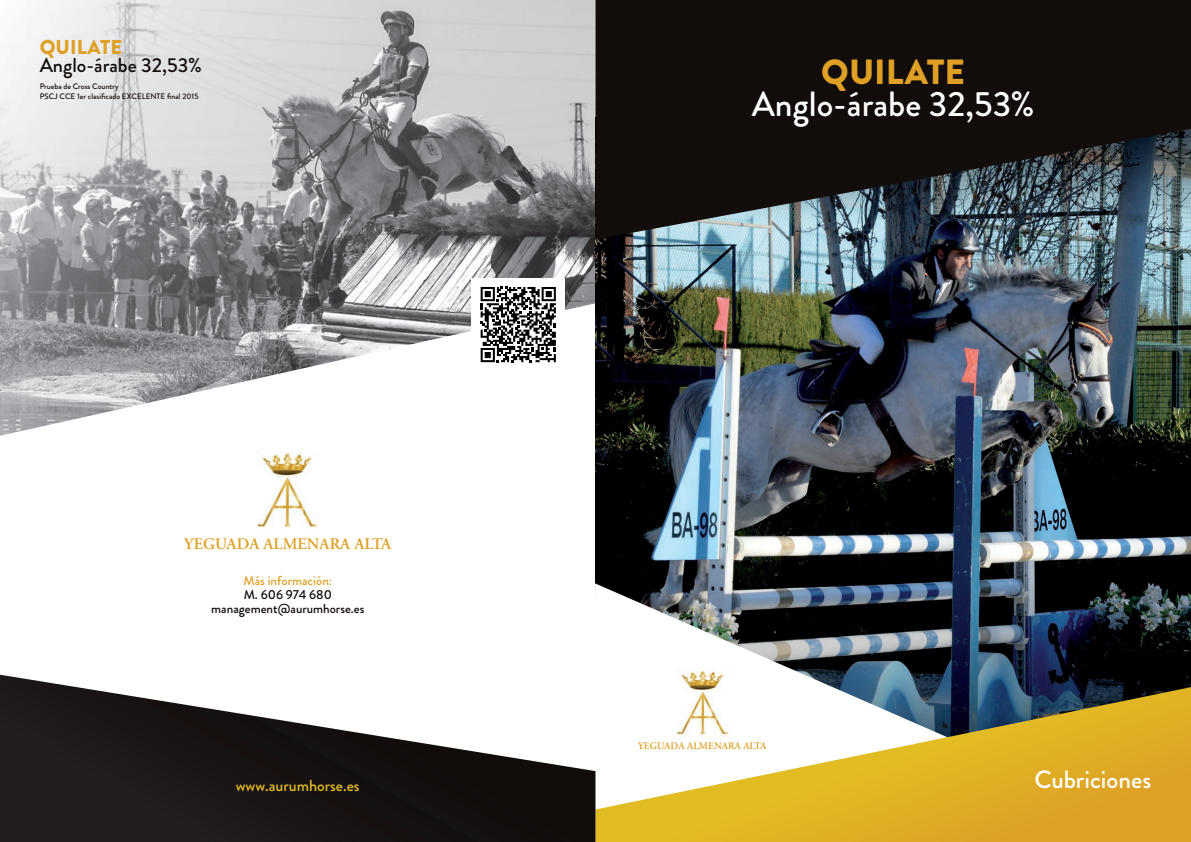
<style>
.page{position:relative;width:1191px;height:842px;background:#fff}
.page>*{position:absolute;margin:0;border:0;box-sizing:border-box;transform-origin:0 0}
.t1{font:500 35px "Brandon Grotesque";color:#fff}
.t2{font:900 35px "Brandon Grotesque";color:#dea025}
.t3{font:500 25px "Brandon Grotesque";color:#fff}
.t4{font:500 20.1px "Brandon Grotesque";color:#120c0a}
.t5{font:900 20.1px "Brandon Grotesque";color:#dea025}
.t6{font:600 16.2px "Adobe Garamond Pro";color:#dea025}
.t7{font:500 16px "Brandon Grotesque";color:#e2bc23}
.t8{font:500 13px/14px "Brandon Grotesque";color:#120c0a;text-align:center}
.t9{font:500 13px "Brandon Grotesque";color:#dea025}
.t10{font:600 10px "Adobe Garamond Pro";color:#dea025}
.t11{font:500 8px/10px "Brandon Grotesque";color:#120c0a}
</style>
<div class="page">
<img style="left:0;top:0;width:490px;height:234px">
<img style="left:490px;top:0;width:105px;height:310px">
<img style="left:0;top:234px;width:315px;height:169px">
<img style="left:315px;top:234px;width:141px;height:132px">
<img style="left:455px;top:234px;width:36px;height:100px">
<img style="left:0;top:402px;width:151px;height:34px">
<img style="left:595px;top:240px;width:596px;height:447px">
<img style="left:595px;top:583px;width:592px;height:104px">
<svg style="left:595px;top:0;width:596px;height:240px;background:#212122"></svg>
<svg style="left:595px;top:687px;width:596px;height:155px"></svg>
<svg style="left:0;top:675px;width:595px;height:167px"></svg>
<img style="left:256px;top:451px;width:62px;height:78px">
<img style="left:668px;top:669px;width:68px;height:68px">
<div style="left:471px;top:278px;width:94px;height:93px;background:#fff"></div>
<svg style="left:480px;top:287px;width:76px;height:75px"></svg>
<h3 class="t5" style="left:40px;top:33px;width:84px">QUILATE</h3>
<h3 class="t4" style="left:40px;top:51px;width:164px">Anglo-árabe 32,53%</h3>
<p class="t11" style="left:40px;top:82px;width:160px">Prueba de Cross Country<br>PSCJ CCE 1er clasificado EXCELENTE final 2015</p>
<h3 class="t6" style="left:184px;top:535px;width:209px">YEGUADA ALMENARA ALTA</h3>
<h3 class="t9" style="left:243px;top:571px;width:90px">Más información:</h3>
<h3 class="t8" style="left:211px;top:587px;width:155px">M. 606 974 680 management@aurumhorse.es</h3>
<h3 class="t7" style="left:236px;top:775px;width:125px">www.aurumhorse.es</h3>
<h1 class="t2" style="left:821px;top:47px;width:145px">QUILATE</h1>
<h1 class="t1" style="left:752px;top:79px;width:284px">Anglo-árabe 32,53%</h1>
<p class="t10" style="left:638px;top:740px;width:130px">YEGUADA ALMENARA ALTA</p>
<h2 class="t3" style="left:1034px;top:762px;width:118px">Cubriciones</h2>
</div>
